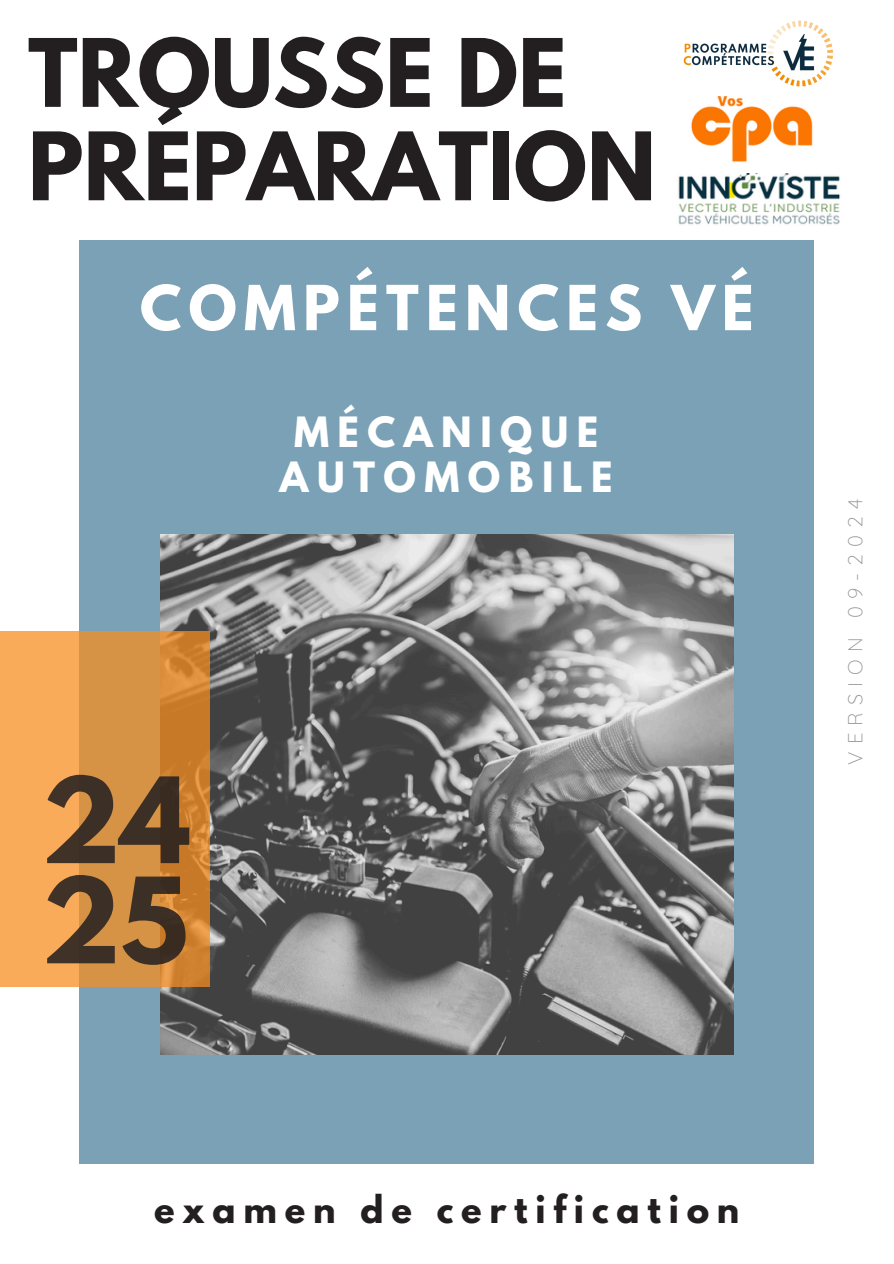
<style>
.page{position:relative;width:894px;height:1264px;background:#fff}
.page>*{position:absolute;margin:0;border:0;box-sizing:border-box;transform-origin:0 0}
.t1{font:700 105.15px/100.1px "League Spartan";color:#231f20}
.t2{font:700 83.4px/93.3px "League Spartan";color:#231f20}
.t3{font:700 54.9px "League Spartan";letter-spacing:.13em;color:#fff}
.t4{font:700 36.9px/45px "League Spartan";letter-spacing:.23em;color:#fff;text-align:center}
.t5{font:700 33.9px "League Spartan";letter-spacing:.23em;color:#231f20}
.t6{font:300 20.25px "Quicksand";letter-spacing:.35em;color:#939598}
</style>
<div class="page">
<div style="left:80px;top:241px;width:733px;height:922px;background:#7ba1b6"></div>
<img style="left:160px;top:534px;width:573px;height:520px">
<svg style="left:0;top:631px;width:209px;height:355px;background:#e19747"></svg>
<img style="left:691px;top:96px;width:122px;height:66px">
<img style="left:678px;top:173px;width:162px;height:52px">
<img style="left:683px;top:20px;width:150px;height:67px">
<h4 class="t2" style="left:28px;top:37px;width:629px">TROUSSE DE<br>PRÉPARATION</h4>
<p class="t3" style="left:140px;top:281px;width:615px">COMPÉTENCES VÉ</p>
<p class="t4" style="left:279px;top:414px;width:334px">MÉCANIQUE<br>AUTOMOBILE</p>
<h1 class="t1" style="left:41px;top:784px;width:151px">24<br>25</h1>
<h3 class="t5" style="left:154px;top:1192px;width:586px">examen de certification</h3>
<p class="t6" style="left:842px;top:764px;width:267px;rotate:-90deg">VERSION 09-2024</p>
</div>
